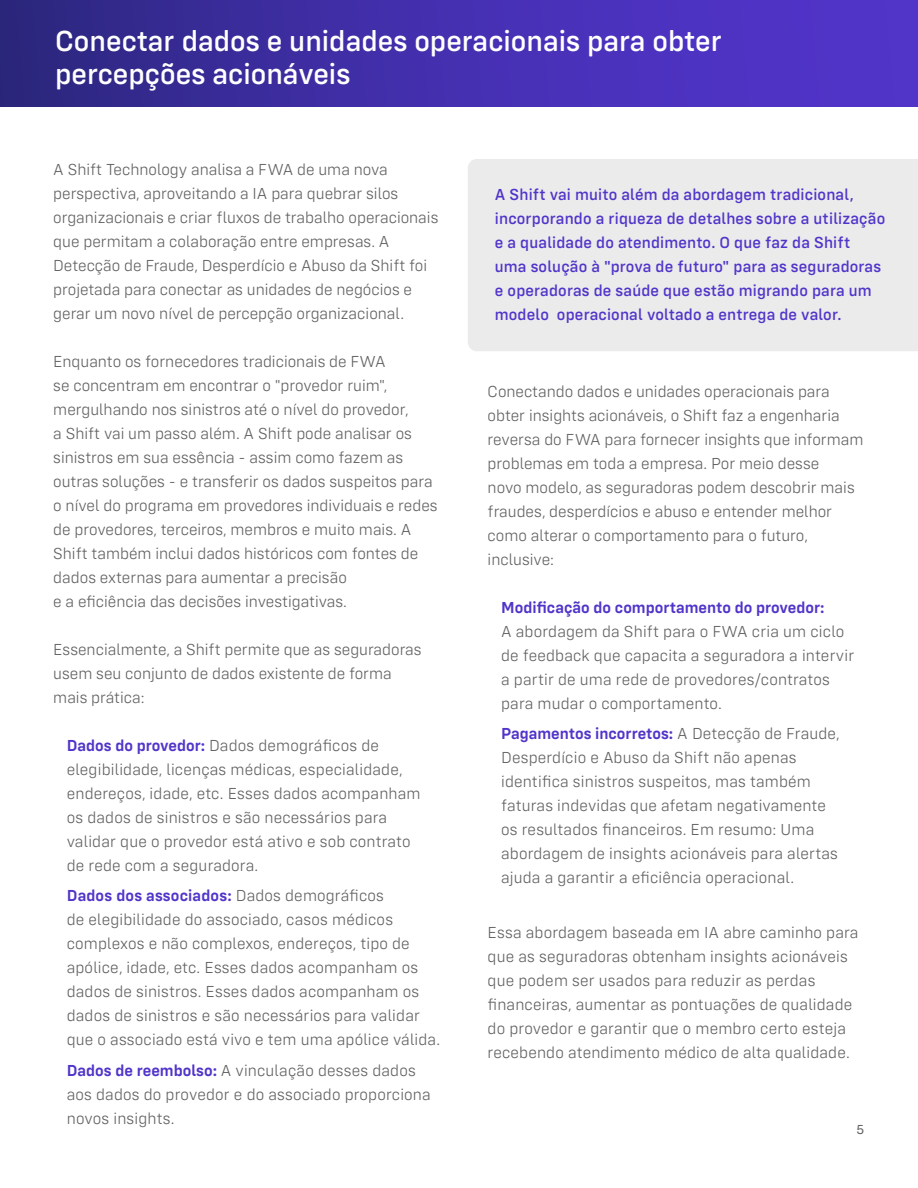
<style>
.page{position:relative;width:918px;height:1188px;background:#fff}
.page>*{position:absolute;margin:0;border:0;box-sizing:border-box;transform-origin:0 0}
.SS_TITLE_PURPLE{font:500 30px/33px "Config Rounded";color:#fff}
.TXT_COURANT{font:300 16.5px/24px "Config Rounded";color:#616161}
.TXT_COURANT-2{font:500 16.5px/24px "Config Rounded";letter-spacing:.01em;color:#5134c9}
.t1{font:13.5px "Config Rounded";color:#616161}
.s1{font-weight:600;color:#5134c9}
</style>
<div class="page">
<div style="left:0;top:0;width:918px;height:107px;background:linear-gradient(to right,#2f2884,#5636d3)"></div>
<div style="left:468px;top:159px;width:450px;height:192px;background:#ebebeb"></div>
<p class="SS_TITLE_PURPLE" style="left:55px;top:24px;width:669px">Conectar dados e unidades operacionais para obter percepções acionáveis</p>
<p class="TXT_COURANT" style="left:53px;top:157px;width:387px">A Shift Technology analisa a FWA de uma nova perspectiva, aproveitando a IA para quebrar silos organizacionais e criar fluxos de trabalho operacionais que permitam a colaboração entre empresas. A Detecção de Fraude, Desperdício e Abuso da Shift foi projetada para conectar as unidades de negócios e gerar um novo nível de percepção organizacional.</p>
<p class="TXT_COURANT" style="left:53px;top:349px;width:386px">Enquanto os fornecedores tradicionais de FWA<br>se concentram em encontrar o "provedor ruim", mergulhando nos sinistros até o nível do provedor,<br>a Shift vai um passo além. A Shift pode analisar os sinistros em sua essência - assim como fazem as outras soluções - e transferir os dados suspeitos para o nível do programa em provedores individuais e redes de provedores, terceiros, membros e muito mais. A Shift também inclui dados históricos com fontes de dados externas para aumentar a precisão<br>e a eficiência das decisões investigativas.</p>
<p class="TXT_COURANT" style="left:53px;top:637px;width:370px">Essencialmente, a Shift permite que as seguradoras usem seu conjunto de dados existente de forma mais prática:</p>
<p class="TXT_COURANT" style="left:67px;top:733px;width:355px"><span class="s1">Dados do provedor:</span> Dados demográficos de elegibilidade, licenças médicas, especialidade, endereços, idade, etc. Esses dados acompanham os dados de sinistros e são necessários para validar que o provedor está ativo e sob contrato de rede com a seguradora.</p>
<p class="TXT_COURANT" style="left:67px;top:884px;width:375px"><span class="s1">Dados dos associados:</span> Dados demográficos<br>de elegibilidade do associado, casos médicos complexos e não complexos, endereços, tipo de apólice, idade, etc. Esses dados acompanham os dados de sinistros. Esses dados acompanham os dados de sinistros e são necessários para validar que o associado está vivo e tem uma apólice válida.</p>
<p class="TXT_COURANT" style="left:67px;top:1059px;width:366px"><span class="s1">Dados de reembolso:</span> A vinculação desses dados aos dados do provedor e do associado proporciona novos insights.</p>
<p class="TXT_COURANT-2" style="left:495px;top:183px;width:392px">A Shift vai muito além da abordagem tradicional, incorporando a riqueza de detalhes sobre a utilização e a qualidade do atendimento. O que faz da Shift uma solução à "prova de futuro" para as seguradoras e operadoras de saúde que estão migrando para um modelo operacional voltado a entrega de valor.</p>
<p class="TXT_COURANT" style="left:488px;top:379px;width:377px">Conectando dados e unidades operacionais para obter insights acionáveis, o Shift faz a engenharia reversa do FWA para fornecer insights que informam problemas em toda a empresa. Por meio desse<br>novo modelo, as seguradoras podem descobrir mais fraudes, desperdícios e abuso e entender melhor como alterar o comportamento para o futuro, inclusive:</p>
<p class="TXT_COURANT" style="left:501px;top:595px;width:355px"><span class="s1">Modificação do comportamento do provedor:<br></span>A abordagem da Shift para o FWA cria um ciclo de feedback que capacita a seguradora a intervir a partir de uma rede de provedores/contratos para mudar o comportamento.</p>
<p class="TXT_COURANT" style="left:501px;top:722px;width:340px"><span class="s1">Pagamentos incorretos:</span> A Detecção de Fraude, Desperdício e Abuso da Shift não apenas identifica sinistros suspeitos, mas também faturas indevidas que afetam negativamente os resultados financeiros. Em resumo: Uma abordagem de insights acionáveis para alertas ajuda a garantir a eficiência operacional.</p>
<p class="TXT_COURANT" style="left:488px;top:921px;width:372px">Essa abordagem baseada em IA abre caminho para que as seguradoras obtenham insights acionáveis que podem ser usados para reduzir as perdas financeiras, aumentar as pontuações de qualidade do provedor e garantir que o membro certo esteja recebendo atendimento médico de alta qualidade.</p>
<p class="t1" style="left:856px;top:1121px;width:9px">5</p>
</div>
